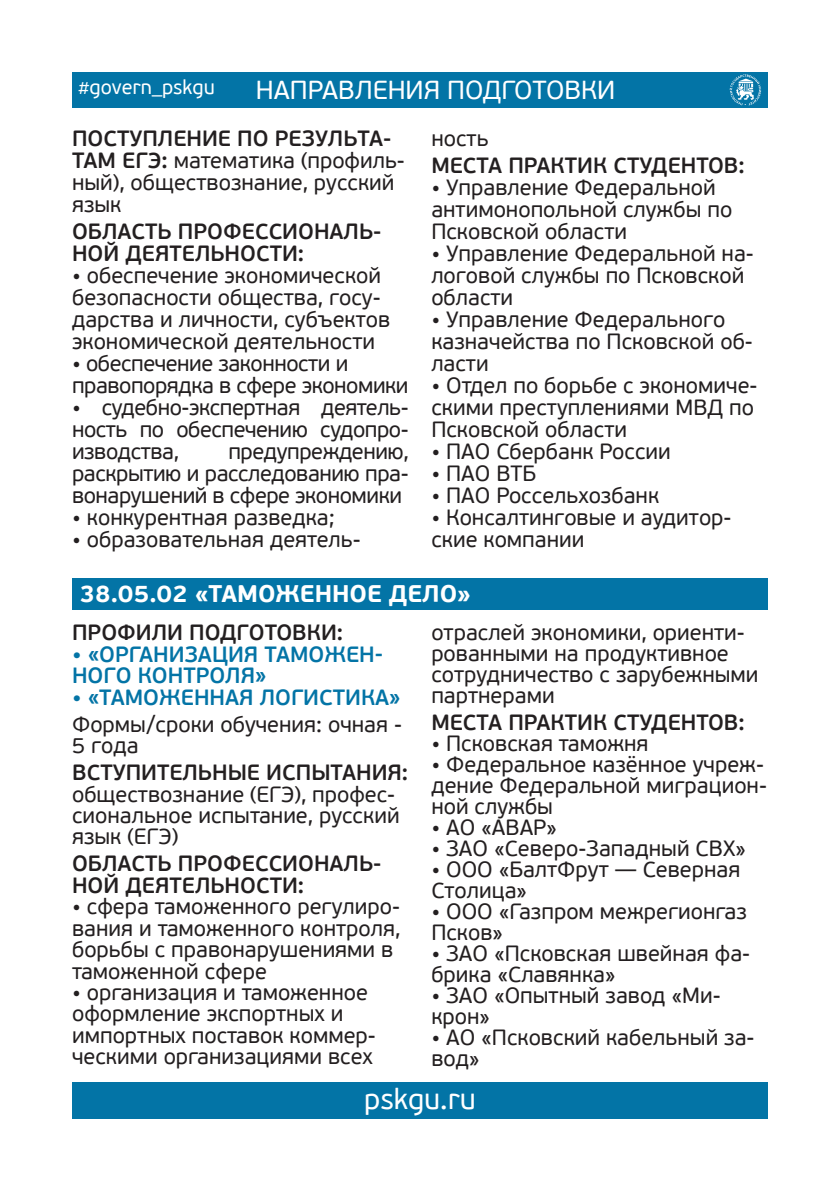
<style>
.page{position:relative;width:840px;height:1191px;background:#fff}
.page>*{position:absolute;margin:0;border:0;box-sizing:border-box;transform-origin:0 0}
.t1{font:28.8px "PF Beau Sans Pro";color:#fff}
.t2{font:26px "PF Beau Sans Pro";color:#fff}
.t3{font:700 24px "PF Beau Sans Pro";color:#fff}
.t4{font:22px/22px "PF Beau Sans Pro";color:#231f20}
.t5{font:600 22px "PF Beau Sans Pro";color:#231f20}
.t6{font:22px/22px "PF Beau Sans Pro";letter-spacing:-.02em;color:#231f20}
.t7{font:600 22px/21.4px "PF Beau Sans Pro";letter-spacing:.04em;color:#0374a6}
.t8{font:600 22px "PF Beau Sans Pro";color:#0374a6}
.t9{font:600 22px "PF Beau Sans Pro";letter-spacing:.03em;color:#231f20}
.t10{font:20px "PF Beau Sans Pro";color:#fff}
.s1{font-weight:600}
</style>
<div class="page">
<div style="left:72px;top:72px;width:695px;height:36px;background:#0374a6"></div>
<svg style="left:729px;top:75px;width:31px;height:30px"></svg>
<div style="left:72px;top:1083px;width:695px;height:36px;background:#0374a6"></div>
<div style="left:72px;top:578px;width:695px;height:32px;background:#0374a6"></div>
<p class="t10" style="left:78px;top:75px;width:138px">#govern_pskgu</p>
<p class="t2" style="left:256px;top:75px;width:360px">НАПРАВЛЕНИЯ ПОДГОТОВКИ</p>
<p class="t5" style="left:72px;top:125px;width:217px">ПОСТУПЛЕНИЕ ПО РЕЗУ</p>
<p class="t4" style="left:72px;top:127px;width:334px;text-indent:256px"><span class="s1">ЛЬТА-<br>ТАМ ЕГЭ:</span> математика (профиль&shy;ный), обществознание, русский язык</p>
<p class="t5" style="left:72px;top:218px;width:184px">ОБЛАСТЬ ПРОФЕСС</p>
<p class="t5" style="left:282px;top:218px;width:101px">ИОНАЛЬ-</p>
<p class="t5" style="left:72px;top:240px;width:16px">НОЙ</p>
<p class="t5" style="left:125px;top:240px;width:115px">ДЕЯТЕЛЬНОС</p>
<p class="t5" style="left:269px;top:240px;width:36px">ТИ:</p>
<p class="t4" style="left:72px;top:265px;width:319px">• обеспечение экономической безопасности общества, госу&shy;дарства и личности, субъектов экономической деятельности</p>
<p class="t6" style="left:72px;top:353px;width:338px">• обеспечение законности и правопорядка в сфере экономики</p>
<p class="t4" style="left:72px;top:397px;width:338px;text-align:justify">• судебно-экспертная деятель&shy;ность по обеспечению судопро&shy;изводства,</p>
<p class="t4" style="left:72px;top:441px;width:338px;text-align:justify;text-indent:156px">предупреждению, раскрытию и расследованию пра&shy;вонарушений в сфере экономики</p>
<p class="t4" style="left:72px;top:507px;width:264px">• конкурентная разведка;</p>
<p class="t4" style="left:72px;top:529px;width:290px">• образовательная деятель-</p>
<p class="t4" style="left:431px;top:127px;width:59px">ность</p>
<p class="t5" style="left:431px;top:152px;width:121px">МестА практик</p>
<p class="t9" style="left:613px;top:152px;width:133px">студентов:</p>
<p class="t4" style="left:431px;top:177px;width:302px">• Управление Федеральной антимонопольной службы по<br>Псковской области</p>
<p class="t4" style="left:431px;top:243px;width:324px">• Управление Федеральной на&shy;логовой службы по Псковской области</p>
<p class="t4" style="left:431px;top:309px;width:323px">• Управление Федерального казначейства по Псковской об&shy;ласти</p>
<p class="t4" style="left:431px;top:375px;width:327px">• Отдел по борьбе с экономиче&shy;скими преступлениями МВД по<br>Псковской области</p>
<p class="t4" style="left:431px;top:441px;width:241px">• ПАО Сбербанк России</p>
<p class="t4" style="left:431px;top:463px;width:106px">• ПАО ВТБ</p>
<p class="t4" style="left:431px;top:485px;width:229px">• ПАО Россельхозбанк</p>
<p class="t4" style="left:431px;top:507px;width:301px">• Консалтинговые и аудитор&shy;ские компании</p>
<p class="t3" style="left:79px;top:579px;width:147px">38.05.02 «ТАМО</p>
<p class="t3" style="left:275px;top:579px;width:42px">ЖЕННОЕ</p>
<p class="t3" style="left:388px;top:579px;width:84px">ДЕЛО»</p>
<p class="t5" style="left:72px;top:619px;width:62px">Профили</p>
<p class="t5" style="left:189px;top:619px;width:155px">подготовки:</p>
<p class="t7" style="left:72px;top:644px;width:312px">• «Организация таможен&shy;ного контроля»</p>
<p class="t8" style="left:72px;top:684px;width:276px">• «Таможенная логистика</p>
<p class="t8" style="left:389px;top:684px;width:13px">»</p>
<p class="t4" style="left:72px;top:714px;width:331px;line-height:21.4px">Формы/сроки обучения: очная -<br>5 года</p>
<p class="t5" style="left:72px;top:759px;width:157px">ВСТУПИТЕЛЬНЫЕ</p>
<p class="t5" style="left:266px;top:759px;width:143px">ИСПЫТАНИЯ:</p>
<p class="t4" style="left:72px;top:784px;width:329px;line-height:21.4px">обществознание (ЕГЭ), профес&shy;сиональное испытание, русский язык (ЕГЭ)</p>
<p class="t5" style="left:72px;top:850px;width:184px">ОБЛАСТЬ ПРОФЕСС</p>
<p class="t5" style="left:282px;top:850px;width:101px">ИОНАЛЬ-</p>
<p class="t5" style="left:72px;top:872px;width:16px">НОЙ</p>
<p class="t5" style="left:125px;top:872px;width:115px">ДЕЯТЕЛЬНОС</p>
<p class="t5" style="left:269px;top:872px;width:36px">ТИ:</p>
<p class="t4" style="left:72px;top:896px;width:329px;line-height:21.4px">• сфера таможенного регулиро&shy;вания и таможенного контроля, борьбы с правонарушениями в таможенной сфере</p>
<p class="t4" style="left:72px;top:982px;width:305px;line-height:21.4px">• организация и таможенное оформление экспортных и импортных поставок коммер&shy;ческими организациями всех</p>
<p class="t4" style="left:431px;top:623px;width:328px;line-height:21px">отраслей экономики, ориенти&shy;рованными на продуктивное сотрудничество с зарубежными партнерами</p>
<p class="t5" style="left:431px;top:709px;width:121px">МестА практик</p>
<p class="t9" style="left:613px;top:709px;width:133px">студентов:</p>
<p class="t4" style="left:431px;top:733px;width:219px">• Псковская таможня</p>
<p class="t4" style="left:431px;top:754px;width:337px;line-height:21px">• Федеральное казённое учреж&shy;дение Федеральной миграцион&shy;ной службы</p>
<p class="t4" style="left:431px;top:817px;width:127px">• АО «АВАР»</p>
<p class="t4" style="left:431px;top:838px;width:316px">• ЗАО «Северо-Западный СВХ»</p>
<p class="t4" style="left:431px;top:859px;width:310px;line-height:21px">• ООО «БалтФрут — Северная<br>Столица»</p>
<p class="t4" style="left:431px;top:901px;width:317px;line-height:21px">• ООО «Газпром межрегионгаз<br>Псков»</p>
<p class="t4" style="left:431px;top:943px;width:320px;line-height:21px">• ЗАО «Псковская швейная фа&shy;брика «Славянка»</p>
<p class="t4" style="left:431px;top:985px;width:291px;line-height:21px">• ЗАО «Опытный завод «Ми&shy;крон»</p>
<p class="t4" style="left:431px;top:1027px;width:324px;line-height:21px">• АО «Псковский кабельный за&shy;вод»</p>
<h1 class="t1" style="left:364px;top:1082px;width:113px">pskgu.ru</h1>
</div>
